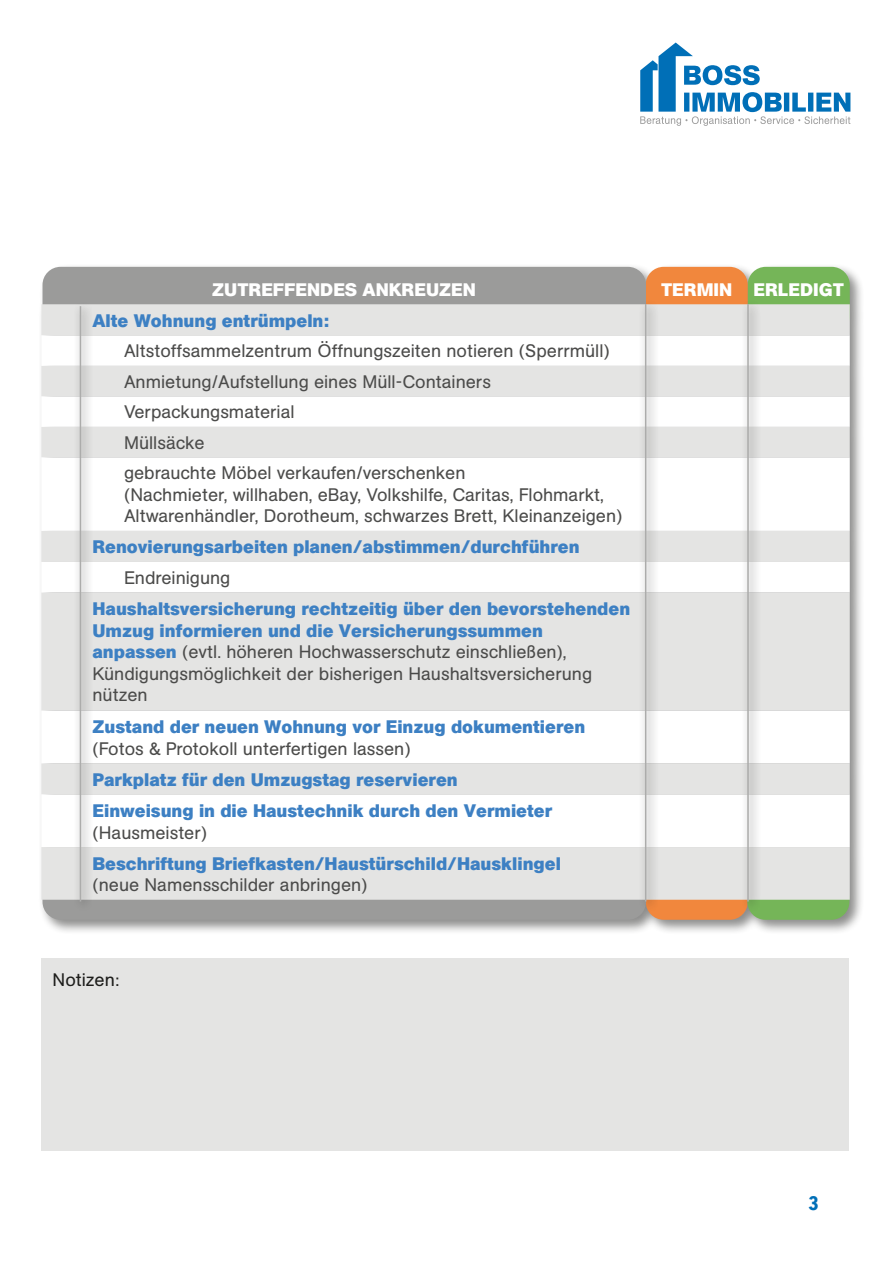
<style>
.page{position:relative;width:893px;height:1263px;background:#fff}
.page>*{position:absolute;margin:0;border:0;box-sizing:border-box;transform-origin:0 0}
.t1{font:700 19.5px "Avenir Next Condensed";color:#006fb7}
.t2{font:18px/21.6px "AG Buch BQ";color:#4b4b4a}
.t3{font:700 18px/21.6px "AG Buch BQ";color:#3d80c3}
.t4{font:700 18px "AG Buch BQ";color:#fff}
.t5{font:18px "AG Buch BQ";color:#1d1d1b}
.s1{font-weight:700;color:#3d80c3}
.s2{font-weight:400;color:#4b4b4a}
</style>
<div class="page">
<div style="left:38px;top:263px;width:827px;height:672px;background:#1d1d1b;opacity:.5"></div>
<div style="left:646px;top:879px;width:102px;height:41px;background:#f1873d;border-radius:18px"></div>
<div style="left:747px;top:880px;width:102px;height:40px;background:#75b558;border-radius:18px"></div>
<div style="left:43px;top:853px;width:603px;height:67px;background:#9b9b9a;border-radius:18px"></div>
<div style="left:748px;top:267px;width:102px;height:67px;background:#75b558;border-radius:18px"></div>
<div style="left:646px;top:267px;width:102px;height:67px;background:#f1873d;border-radius:18px"></div>
<div style="left:43px;top:267px;width:603px;height:67px;background:#9b9b9a;border-radius:18px"></div>
<div style="left:41px;top:304px;width:809px;height:596px;background:#e4e4e3"></div>
<svg style="left:41px;top:335px;width:809px;height:512px"></svg>
<div style="left:639px;top:299px;width:19px;height:614px;background:#1d1d1b;opacity:.75"></div>
<hr style="left:645px;top:304px;width:1px;height:597px;background:#acacab">
<div style="left:741px;top:299px;width:20px;height:614px;background:#1d1d1b;opacity:.75"></div>
<hr style="left:747px;top:304px;width:2px;height:597px;background:#acacab">
<div style="left:74px;top:301px;width:19px;height:612px;background:#1d1d1b;opacity:.75"></div>
<hr style="left:80px;top:306px;width:1px;height:595px;background:#acacab">
<svg style="left:640px;top:43px;width:210px;height:83px"></svg>
<div style="left:41px;top:959px;width:808px;height:192px;background:#e4e4e3"></div>
<p class="t4" style="left:212px;top:279px;width:265px">ZUTREFFENDES ANKREUZEN</p>
<p class="t4" style="left:661px;top:279px;width:73px">TERMIN</p>
<p class="t4" style="left:753px;top:279px;width:92px">ERLEDIGT</p>
<p class="t3" style="left:92px;top:310px;width:238px">Alte Wohnung entrümpeln:</p>
<p class="t2" style="left:124px;top:340px;width:487px">Altstoffsammelzentrum Öffnungszeiten notieren (Sperrmüll)</p>
<p class="t2" style="left:124px;top:371px;width:368px">Anmietung/Aufstellung eines Müll-Containers</p>
<p class="t2" style="left:124px;top:402px;width:172px">Verpackungsmaterial</p>
<p class="t2" style="left:124px;top:432px;width:82px">Müllsäcke</p>
<p class="t2" style="left:124px;top:463px;width:481px">gebrauchte Möbel verkaufen/verschenken<br>(Nachmieter, willhaben, eBay, Volkshilfe, Caritas, Flohmarkt,</p>
<p class="t2" style="left:124px;top:506px;width:500px">Altwarenhändler, Dorotheum, schwarzes Brett, Kleinanzeigen)</p>
<p class="t3" style="left:92px;top:536px;width:489px">Renovierungsarbeiten planen/abstimmen/durchführen</p>
<p class="t2" style="left:124px;top:567px;width:108px">Endreinigung</p>
<p class="t2" style="left:92px;top:598px;width:539px"><span class="s1">Haushaltsversicherung rechtzeitig über den bevorstehenden Umzug informieren und die Versicherungssummen anpassen</span> (evtl. höheren Hochwasserschutz einschließen), Kündigungsmöglichkeit der bisherigen Haushaltsversicherung nützen</p>
<p class="t3" style="left:92px;top:716px;width:494px">Zustand der neuen Wohnung vor Einzug dokumentieren</p>
<p class="t2" style="left:92px;top:738px;width:320px">(Fotos &amp; Protokoll unterfertigen lassen)</p>
<p class="t3" style="left:92px;top:769px;width:367px">Parkplatz für den Umzugstag reservieren</p>
<p class="t3" style="left:92px;top:800px;width:461px">Einweisung in die Haustechnik durch den Vermieter <span class="s2">(Hausmeister)</span></p>
<p class="t3" style="left:92px;top:853px;width:470px">Beschriftung Briefkasten/Haustürschild/Hausklingel</p>
<p class="t2" style="left:92px;top:875px;width:277px">(neue Namensschilder anbringen)</p>
<p class="t5" style="left:53px;top:970px;width:68px">Notizen:</p>
<p class="t1" style="left:808px;top:1191px;width:12px">3</p>
</div>
